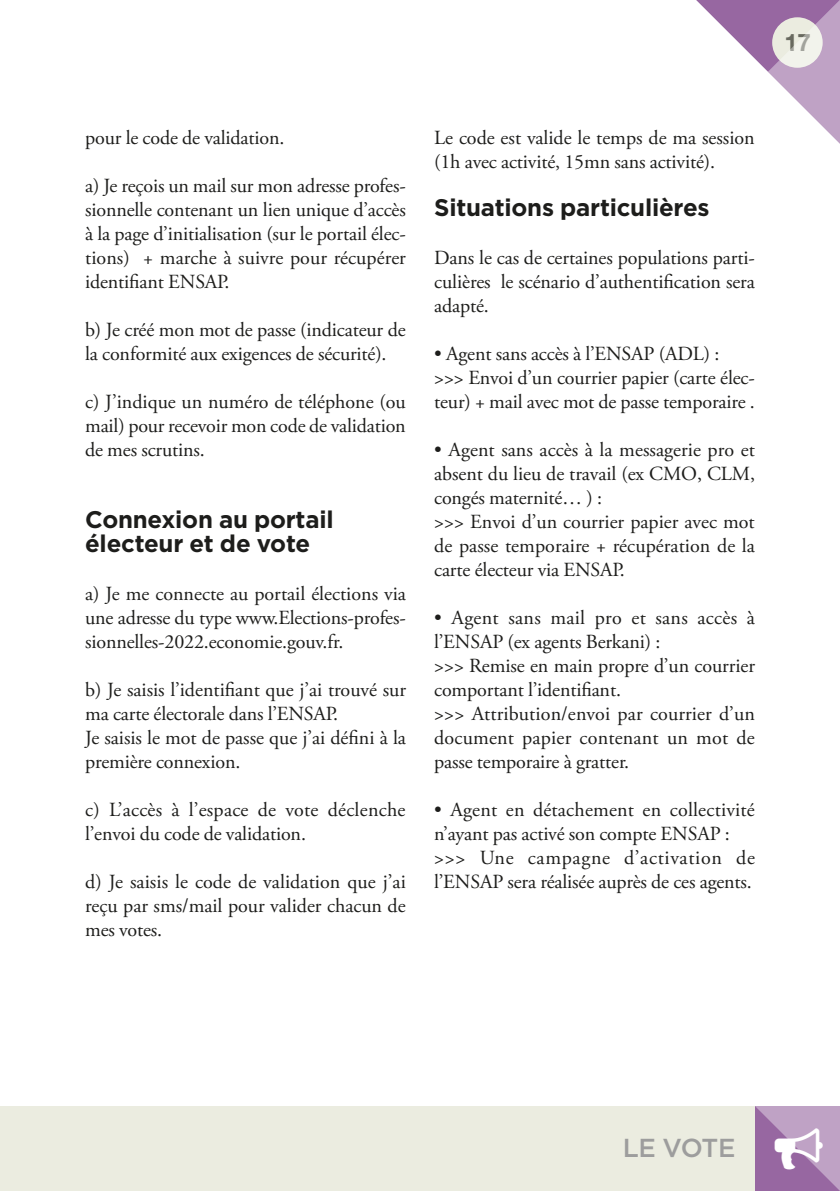
<style>
.page{position:relative;width:840px;height:1191px;background:#fff}
.page>*{position:absolute;margin:0;border:0;box-sizing:border-box;transform-origin:0 0}
.t1{font:500 26px "Gotham";letter-spacing:-.03em;color:#9d9d9d}
.TITRE_NV1{font:700 24px/24px "Gotham";letter-spacing:-.01em;color:#1d1d1b}
.t2{font:700 24px "Helvetica Neue";color:#68695f}
.t3{font:20px/24px "Adobe Garamond Pro";letter-spacing:-.005em;color:#1d1d1b;text-align:justify}
.t4{font:20px/24px "Adobe Garamond Pro";letter-spacing:.015em;color:#1d1d1b}
.s1{color:#fff}
</style>
<div class="page">
<svg style="left:696px;top:0;width:71px;height:71px"></svg>
<div style="left:0;top:1106px;width:839px;height:85px;background:#ebece0"></div>
<svg style="left:767px;top:0;width:72px;height:143px"></svg>
<svg style="left:755px;top:1106px;width:84px;height:85px;background:#aa84b2"></svg>
<p class="t2" style="left:784px;top:23px;width:28px">17</p>
<p class="t3" style="left:85px;top:126px;width:201px">pour le code de validation.</p>
<p class="t3" style="left:85px;top:174px;width:322px">a) Je reçois un mail sur mon adresse profes&shy;sionnelle contenant un lien unique d’accès à la page d’initialisation (sur le portail élec&shy;tions) + marche à suivre pour récupérer identifiant ENSAP.</p>
<p class="t3" style="left:85px;top:318px;width:322px">b) Je créé mon mot de passe (indicateur de la conformité aux exigences de sécurité).</p>
<p class="t3" style="left:85px;top:390px;width:322px">c) J’indique un numéro de téléphone (ou mail) pour recevoir mon code de validation de mes scrutins.</p>
<p class="TITRE_NV1" style="left:85px;top:507px;width:250px">Connexion au portail électeur et de vote</p>
<p class="t3" style="left:85px;top:582px;width:322px">a) Je me connecte au portail élections via une adresse du type www.Elections-profes&shy;sionnelles-2022.economie.gouv.fr.</p>
<p class="t3" style="left:85px;top:678px;width:322px">b) Je saisis l’identifiant que j’ai trouvé sur ma carte électorale dans l’ENSAP.</p>
<p class="t3" style="left:85px;top:726px;width:322px">Je saisis le mot de passe que j’ai défini à la première connexion.</p>
<p class="t4" style="left:85px;top:798px;width:322px">c) L’accès à l’espace de vote déclenche l’envoi du code de validation.</p>
<p class="t3" style="left:85px;top:870px;width:322px">d) Je saisis le code de validation que j’ai reçu par sms/mail pour valider chacun de mes votes.</p>
<p class="t3" style="left:434px;top:126px;width:322px">Le code est valide le temps de ma session (1h avec activité, 15mn sans activité).</p>
<p class="TITRE_NV1" style="left:434px;top:195px;width:277px">Situations particulières</p>
<p class="t3" style="left:434px;top:246px;width:322px">Dans le cas de certaines populations parti&shy;culières le scénario d’authentification sera adapté.</p>
<p class="t3" style="left:434px;top:342px;width:286px">• Agent sans accès à l’ENSAP (ADL) :</p>
<p class="t3" style="left:434px;top:366px;width:322px">&gt;&gt;&gt; Envoi d’un courrier papier (carte élec&shy;teur) + mail avec mot de passe temporaire .</p>
<p class="t3" style="left:434px;top:438px;width:322px">• Agent sans accès à la messagerie pro et absent du lieu de travail (ex CMO, CLM, congés maternité… ) :</p>
<p class="t3" style="left:434px;top:510px;width:322px">&gt;&gt;&gt; Envoi d’un courrier papier avec mot de passe temporaire + récupération de la carte électeur via ENSAP.</p>
<p class="t4" style="left:434px;top:606px;width:322px">• Agent sans mail pro et sans accès à l’ENSAP (ex agents Berkani) :</p>
<p class="t3" style="left:434px;top:654px;width:322px">&gt;&gt;&gt; Remise en main propre d’un courrier comportant l’identifiant.</p>
<p class="t3" style="left:434px;top:702px;width:322px">&gt;&gt;&gt; Attribution/envoi par courrier d’un document papier contenant un mot de passe temporaire à gratter.</p>
<p class="t3" style="left:434px;top:798px;width:322px">• Agent en détachement en collectivité n’ayant pas activé son compte ENSAP :</p>
<p class="t3" style="left:434px;top:846px;width:322px">&gt;&gt;&gt; Une campagne d’activation de l’ENSAP sera réalisée auprès de ces agents.</p>
<h1 class="t1" style="left:622px;top:1130px;width:201px">LE VOTE <span class="s1">○</span></h1>
</div>
